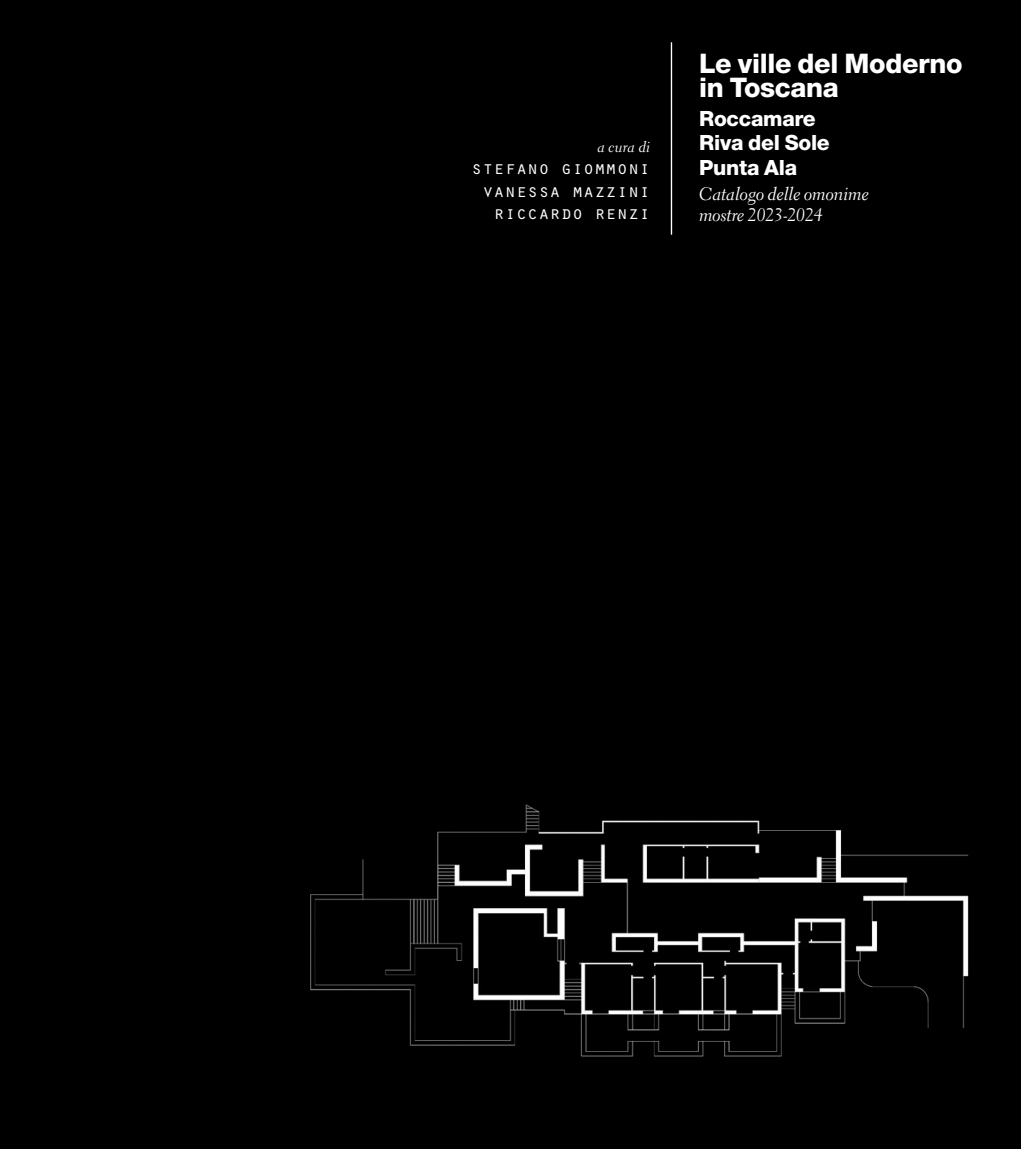
<style>
.page{position:relative;width:1021px;height:1149px;background:#fff}
.page>*{position:absolute;margin:0;border:0;box-sizing:border-box;transform-origin:0 0}
.t1{font:800 27px/24px "Helvetica Neue LT Pro";letter-spacing:-.015em;color:#fff}
.t2{font:800 21px/24.6px "Helvetica Neue LT Pro";letter-spacing:-.015em;color:#fff}
.t3{font:18.6px/22.4px "Orator Std";color:#fff;text-align:right}
.t4{font:18px/21px "Electra LT Std Cursive";letter-spacing:-.01em;color:#fff}
.t5{font:15px "Electra LT Std Cursive";color:#fff}
</style>
<div class="page">
<div style="left:0;top:0;width:1020px;height:1148px;background:#000"></div>
<hr style="left:670px;top:42px;width:2px;height:193px;background:#fff">
<img style="left:310px;top:804px;width:659px;height:253px">
<p class="t5" style="left:597px;top:138px;width:55px">a cura di</p>
<p class="t3" style="left:471px;top:156px;width:181px">stefano giommoni vanessa mazzini riccardo renzi</p>
<h1 class="t1" style="left:699px;top:52px;width:265px">Le ville del Moderno in Toscana</h1>
<p class="t2" style="left:699px;top:106px;width:132px">Roccamare<br>Riva del Sole<br>Punta Ala</p>
<p class="t4" style="left:699px;top:183px;width:171px">Catalogo delle omonime mostre 2023-2024</p>
</div>
